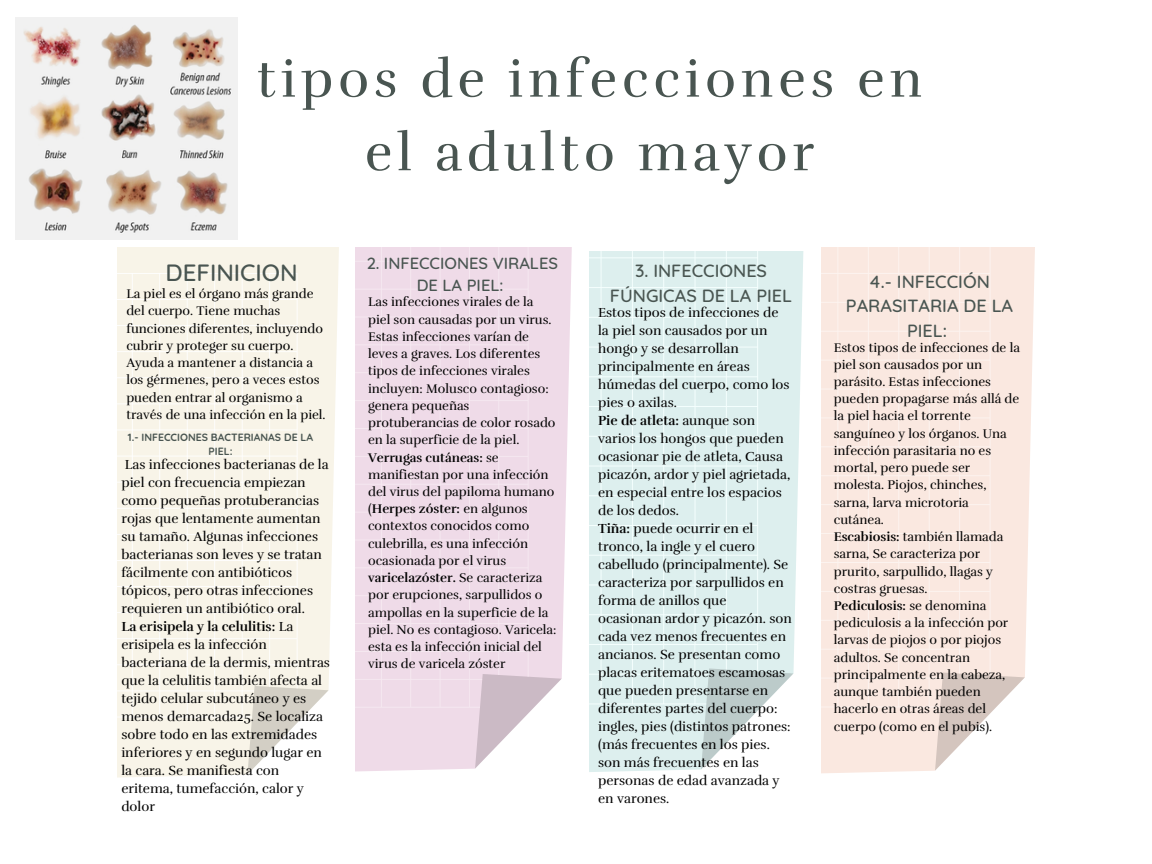
<style>
.page{position:relative;width:1152px;height:864px;background:#fff}
.page>*{position:absolute;margin:0;border:0;box-sizing:border-box;transform-origin:0 0}
.t1{font:52.65px/73.7px "Rufina";letter-spacing:.09em;color:#495551;text-align:center}
.t2{font:500 24px "Quicksand";color:#495551}
.t3{font:500 18px/24.8px "Quicksand";color:#495551;text-align:center}
.t4{font:500 16.5px/22.5px "Quicksand";color:#495551;text-align:center}
.t5{font:13.5px/18px "Rufina";color:#000}
.t6{font:12.9px/17.2px "Rufina";color:#000}
.t7{font:700 10.5px/14px "Quicksand";color:#495551;text-align:center}
.s1{font-weight:700}
</style>
<div class="page">
<svg style="left:118px;top:248px;width:221px;height:530px;background:#f8f5ea"></svg>
<svg style="left:247px;top:686px;width:82px;height:89px"></svg>
<svg style="left:118px;top:273px;width:180px;height:444px;background:#f7f4e8"></svg>
<svg style="left:822px;top:248px;width:213px;height:526px;background:#faeae3"></svg>
<svg style="left:935px;top:673px;width:90px;height:98px"></svg>
<svg style="left:822px;top:248px;width:169px;height:459px;background:#f9e7e0"></svg>
<svg style="left:356px;top:248px;width:216px;height:524px;background:#f1e0eb"></svg>
<svg style="left:475px;top:674px;width:87px;height:95px"></svg>
<div style="left:356px;top:248px;width:173px;height:460px;background:#efdbe8"></div>
<svg style="left:590px;top:251px;width:214px;height:521px;background:#e1f1f0"></svg>
<svg style="left:701px;top:668px;width:92px;height:101px"></svg>
<svg style="left:590px;top:251px;width:168px;height:453px;background:#ddefee"></svg>
<img style="left:16px;top:17px;width:221px;height:222px">
<h1 class="t1" style="left:257px;top:43px;width:667px">tipos de infecciones en el adulto mayor</h1>
<p class="t2" style="left:166px;top:257px;width:134px">DEFINICION</p>
<h2 class="t4" style="left:367px;top:251px;width:193px">2. INFECCIONES VIRALES<br>DE LA PIEL:</h2>
<h4 class="t3" style="left:610px;top:258px;width:184px">3. INFECCIONES<br>FÚNGICAS DE LA PIEL</h4>
<p class="t3" style="left:846px;top:269px;width:169px">4.- INFECCIÓN<br>PARASITARIA DE LA<br>PIEL:</p>
<h4 class="t6" style="left:126px;top:285px;width:201px">La piel es el órgano más grande del cuerpo. Tiene muchas funciones diferentes, incluyendo cubrir y proteger su cuerpo.<br>Ayuda a mantener a distancia a los gérmenes, pero a veces estos pueden entrar al organismo a través de una infección en la piel.</h4>
<p class="t6" style="left:368px;top:294px;width:190px">Las infecciones virales de la piel son causadas por un virus.<br>Estas infecciones varían de leves a graves. Los diferentes tipos de infecciones virales incluyen: Molusco contagioso: genera pequeñas protuberancias de color rosado en la superficie de la piel.<br><span class="s1">Verrugas cutáneas:</span> se manifiestan por una infección del virus del papiloma humano (<span class="s1">Herpes zóster:</span> en algunos contextos conocidos como culebrilla, es una infección ocasionada por el virus <span class="s1">varicelazóster.</span> Se caracteriza por erupciones, sarpullidos o ampollas en la superficie de la piel. No es contagioso. Varicela: esta es la infección inicial del virus de varicela zóster</p>
<h3 class="t5" style="left:598px;top:303px;width:195px">Estos tipos de infecciones de la piel son causados por un hongo y se desarrollan principalmente en áreas húmedas del cuerpo, como los pies o axilas.<br><span class="s1">Pie de atleta:</span> aunque son varios los hongos que pueden ocasionar pie de atleta, Causa picazón, ardor y piel agrietada, en especial entre los espacios de los dedos.<br><span class="s1">Tiña:</span> puede ocurrir en el tronco, la ingle y el cuero cabelludo (principalmente). Se caracteriza por sarpullidos en forma de anillos que ocasionan ardor y picazón. son cada vez menos frecuentes en ancianos. Se presentan como placas eritematoes escamosas que pueden presentarse en diferentes partes del cuerpo: ingles, pies (distintos patrones: (más frecuentes en los pies. son más frecuentes en las personas de edad avanzada y en varones.</h3>
<h4 class="t6" style="left:834px;top:339px;width:188px">Estos tipos de infecciones de la piel son causados por un parásito. Estas infecciones pueden propagarse más allá de la piel hacia el torrente sanguíneo y los órganos. Una infección parasitaria no es mortal, pero puede ser molesta. Piojos, chinches, sarna, larva microtoria cutánea.<br><span class="s1">Escabiosis:</span> también llamada sarna, Se caracteriza por prurito, sarpullido, llagas y costras gruesas.<br><span class="s1">Pediculosis:</span> se denomina pediculosis a la infección por larvas de piojos o por piojos adultos. Se concentran principalmente en la cabeza, aunque también pueden hacerlo en otras áreas del cuerpo (como en el pubis).</h4>
<p class="t7" style="left:128px;top:431px;width:187px">1.- INFECCIONES BACTERIANAS DE LA<br>PIEL:</p>
<h3 class="t5" style="left:121px;top:456px;width:210px">Las infecciones bacterianas de la piel con frecuencia empiezan como pequeñas protuberancias rojas que lentamente aumentan su tamaño. Algunas infecciones bacterianas son leves y se tratan fácilmente con antibióticos tópicos, pero otras infecciones requieren un antibiótico oral.<br><span class="s1">La erisipela y la celulitis:</span> La erisipela es la infección bacteriana de la dermis, mientras que la celulitis también afecta al tejido celular subcutáneo y es menos demarcada25. Se localiza sobre todo en las extremidades inferiores y en segundo lugar en la cara. Se manifiesta con eritema, tumefacción, calor y dolor</h3>
</div>
